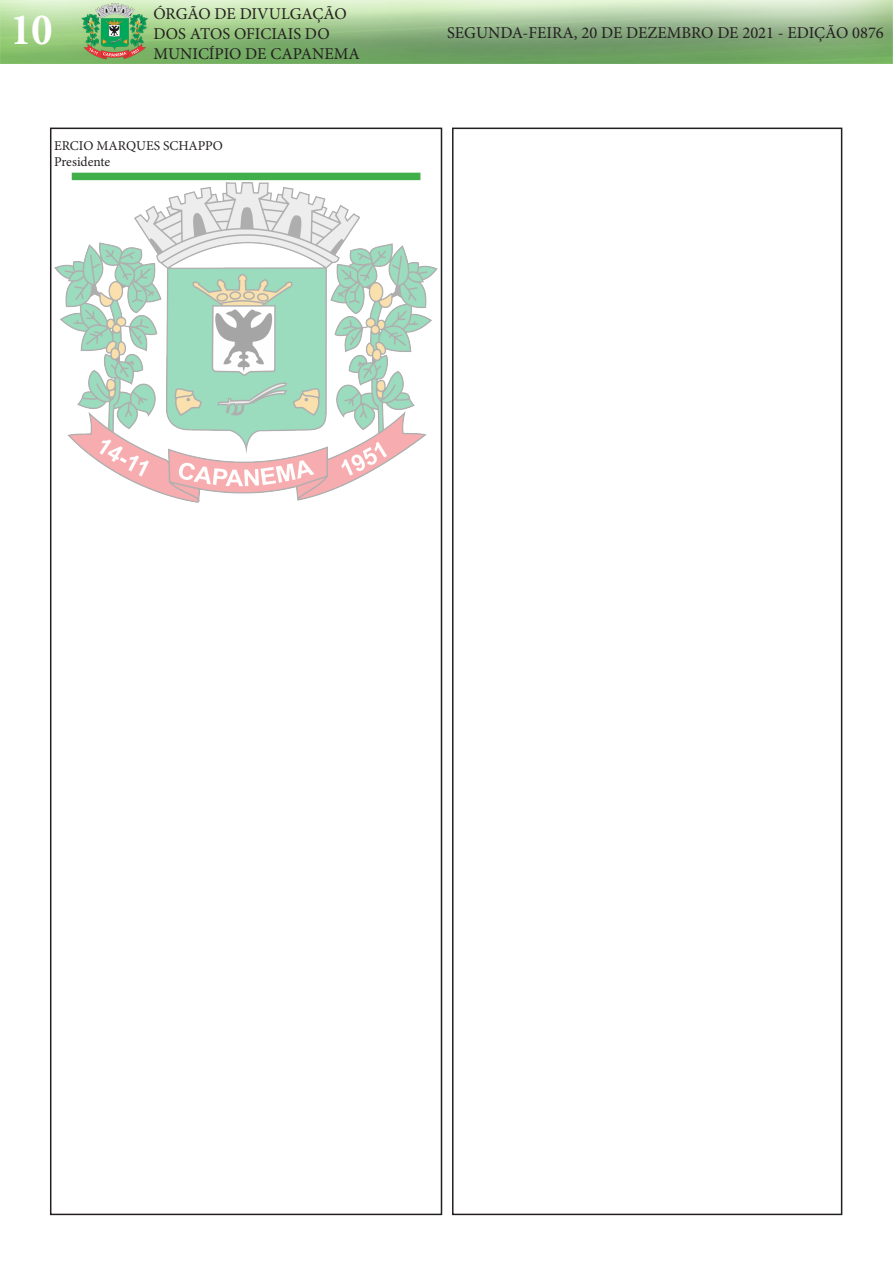
<style>
.page{position:relative;width:893px;height:1263px;background:#fff}
.page>*{position:absolute;margin:0;border:0;box-sizing:border-box;transform-origin:0 0}
.t1{font:700 condensed 45px "Minion Pro";color:#fff}
.t2{font:16.5px/19.8px "Minion Pro";color:#231f20}
.t3{font:13.5px "Minion Pro";color:#231f20}
</style>
<div class="page">
<div style="left:50px;top:128px;width:392px;height:1087px;border:2px solid #231f20"></div>
<img style="left:0;top:0;width:893px;height:64px">
<div style="left:452px;top:128px;width:390px;height:1087px;border:2px solid #231f20"></div>
<div style="left:72px;top:173px;width:348px;height:7px;background:#40ae49"></div>
<img style="left:54px;top:183px;width:383px;height:319px">
<h1 class="t1" style="left:11px;top:-1px;width:43px">10</h1>
<p class="t2" style="left:153px;top:4px;width:208px">ÓRGÃO DE DIVULGAÇÃO<br>DOS ATOS OFICIAIS DO<br>MUNICÍPIO DE CAPANEMA</p>
<p class="t3" style="left:54px;top:136px;width:170px">ERCIO MARQUES SCHAPPO</p>
<p class="t3" style="left:54px;top:152px;width:58px">Presidente</p>
<p class="t2" style="left:447px;top:23px;width:438px">SEGUNDA-FEIRA, 20 DE DEZEMBRO DE 2021 - EDIÇÃO 0876</p>
</div>
